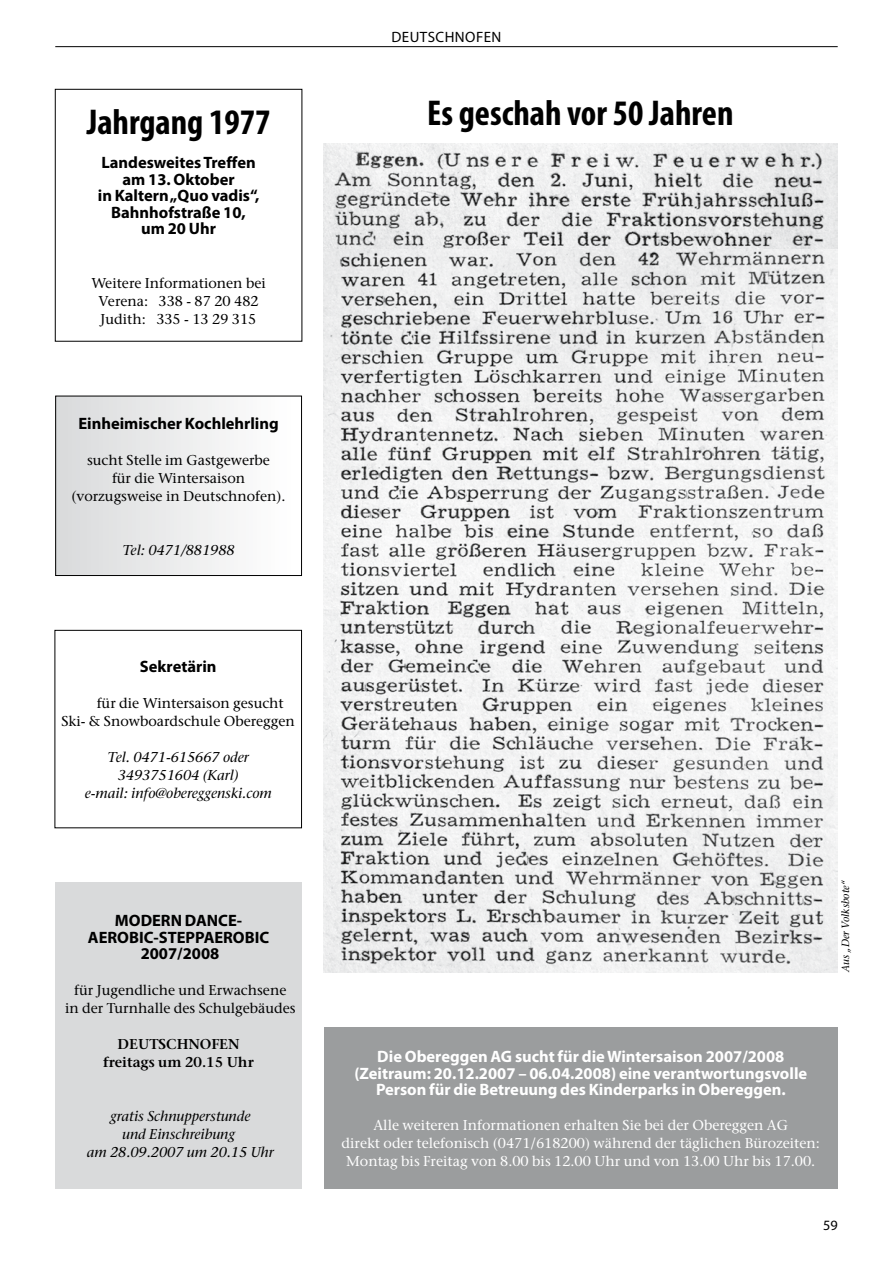
<style>
.page{position:relative;width:893px;height:1263px;background:#fff}
.page>*{position:absolute;margin:0;border:0;box-sizing:border-box;transform-origin:0 0}
.t1{font:700 condensed 36px "Myriad Pro";color:#000}
.t2{font:700 16.5px/16.5px "Myriad Pro";color:#000;text-align:center}
.t3{font:700 16.5px/16.5px "Myriad Pro";color:#fff;text-align:center}
.t4{font:15px "Myriad Pro";letter-spacing:.03em;color:#000}
.t5{font:14.25px/18px "Stone Serif";color:#000;text-align:center}
.t6{font:14.25px/18px "Stone Serif";color:#fff;text-align:center}
.t7{font:italic 14.25px/18px "Stone Serif";color:#000;text-align:center}
.t8{font:600 14.25px/18px "Stone Serif";color:#000;text-align:center}
.t9{font:14.25px "Myriad Pro";color:#000}
.t10{font:italic 10.5px "Stone Serif";color:#000}
</style>
<div class="page">
<hr style="left:55px;top:46px;width:783px;height:1px;background:#000">
<div style="left:324px;top:1027px;width:513px;height:161px;background:#9b9d9e"></div>
<div style="left:55px;top:882px;width:247px;height:307px;background:#d9dadb"></div>
<div style="left:55px;top:630px;width:247px;height:198px;border:1px solid #000"></div>
<div style="left:56px;top:396px;width:246px;height:179px;background:linear-gradient(to right,#d9dadb,#fff)"></div>
<div style="left:55px;top:396px;width:247px;height:180px;border:1px solid #000"></div>
<div style="left:55px;top:89px;width:247px;height:253px;border:1px solid #000"></div>
<img style="left:323px;top:249px;width:515px;height:723px">
<img style="left:323px;top:143px;width:515px;height:106px">
<h1 class="t1" style="left:87px;top:99px;width:185px">Jahrgang 1977</h1>
<p class="t2" style="left:98px;top:154px;width:163px">Landesweites Treffen am 13. Oktober<br>in Kaltern „Quo vadis“,<br>Bahnhofstraße 10, um 20 Uhr</p>
<p class="t5" style="left:91px;top:274px;width:176px">Weitere Informationen bei<br>Verena: 338 - 87 20 482<br>Judith: 335 - 13 29 315</p>
<p class="t2" style="left:78px;top:415px;width:202px">Einheimischer Kochlehrling</p>
<p class="t5" style="left:72px;top:451px;width:216px">sucht Stelle im Gastgewerbe<br>für die Wintersaison (vorzugsweise in Deutschnofen).</p>
<p class="t7" style="left:122px;top:541px;width:114px">Tel: 0471/881988</p>
<p class="t2" style="left:140px;top:658px;width:78px">Sekretärin</p>
<p class="t5" style="left:61px;top:694px;width:235px;text-align:left;text-indent:35px">für die Wintersaison gesucht<br>Ski- &amp; Snowboardschule Obereggen</p>
<p class="t7" style="left:85px;top:748px;width:188px">Tel. 0471-615667 oder<br>3493751604 (Karl)<br>e-mail: info@obereggenski.com</p>
<p class="t2" style="left:88px;top:912px;width:183px">MODERN DANCE-<br>AEROBIC-STEPPAEROBIC<br>2007/2008</p>
<p class="t5" style="left:65px;top:981px;width:232px">für Jugendliche und Erwachsene<br>in der Turnhalle des Schulgebäudes</p>
<p class="t8" style="left:103px;top:1035px;width:152px">DEUTSCHNOFEN freitags um 20.15 Uhr</p>
<p class="t7" style="left:87px;top:1107px;width:188px">gratis Schnupperstunde<br>und Einschreibung<br>am 28.09.2007 um 20.15 Uhr</p>
<p class="t4" style="left:391px;top:28px;width:112px">DEUTSCHNOFEN</p>
<h1 class="t1" style="left:427px;top:91px;width:308px">Es geschah vor 50 Jahren</h1>
<p class="t10" style="left:839px;top:972px;width:94px;rotate:-90deg">Aus „Der Volksbote“</p>
<p class="t3" style="left:354px;top:1048px;width:454px">Die Obereggen AG sucht für die Wintersaison 2007/2008 (Zeitraum: 20.12.2007 – 06.04.2008) eine verantwortungsvolle<br>Person für die Betreuung des Kinderparks in Obereggen.</p>
<p class="t6" style="left:342px;top:1116px;width:480px">Alle weiteren Informationen erhalten Sie bei der Obereggen AG<br>direkt oder telefonisch (0471/618200) während der täglichen Bürozeiten:<br>Montag bis Freitag von 8.00 bis 12.00 Uhr und von 13.00 Uhr bis 17.00.</p>
<p class="t9" style="left:823px;top:1216px;width:16px">59</p>
</div>
